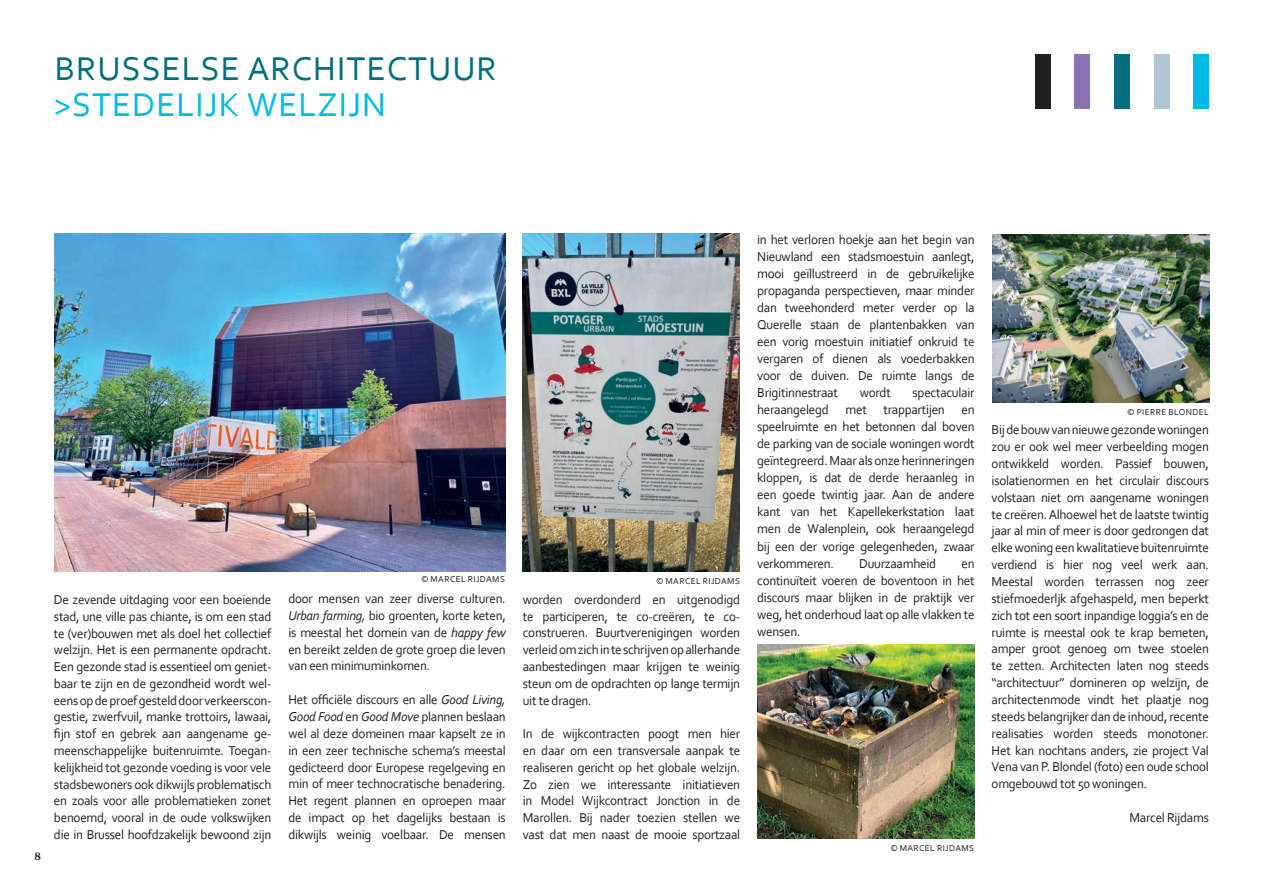
<style>
.page{position:relative;width:1263px;height:893px;background:#fff}
.page>*{position:absolute;margin:0;border:0;box-sizing:border-box;transform-origin:0 0}
.t1{font:34.5px "Corbel";letter-spacing:.03em;color:#006e7e}
.t2{font:34.5px "Corbel";letter-spacing:.03em;color:#00b9e7}
.t3{font:13.5px/16.8px "Corbel";letter-spacing:-.02em;color:#231f20;text-align:justify}
.t4{font:10.5px "Century 751 BT Bold B";color:#231f20}
.t5{font:9px "Corbel";letter-spacing:.04em;color:#231f20}
.s1{font-style:italic}
</style>
<div class="page">
<div style="left:1035px;top:54px;width:16px;height:54px;background:#231f20"></div>
<div style="left:1074px;top:54px;width:16px;height:54px;background:#8b72b3"></div>
<div style="left:1114px;top:54px;width:16px;height:54px;background:#006e7e"></div>
<div style="left:1154px;top:54px;width:15px;height:54px;background:#b0c6d2"></div>
<div style="left:1193px;top:54px;width:16px;height:54px;background:#00b9e7"></div>
<img style="left:55px;top:234px;width:451px;height:338px">
<img style="left:523px;top:234px;width:217px;height:338px">
<img style="left:758px;top:645px;width:216px;height:194px">
<img style="left:992px;top:234px;width:217px;height:169px">
<h1 class="t1" style="left:55px;top:47px;width:444px">BRUSSELSE ARCHITECTUUR</h1>
<h1 class="t2" style="left:54px;top:83px;width:334px">&gt;STEDELIJK WELZIJN</h1>
<p class="t4" style="left:34px;top:850px;width:8px">8</p>
<p class="t5" style="left:421px;top:574px;width:85px">© MARCEL RIJDAMS</p>
<p class="t5" style="left:656px;top:575px;width:85px">© MARCEL RIJDAMS</p>
<p class="t3" style="left:54px;top:591px;width:219px">De zevende uitdaging voor een boeiende stad, une ville pas chiante, is om een stad te (ver)bouwen met als doel het collectief welzijn. Het is een permanente opdracht.<br>Een gezonde stad is essentieel om geniet&shy;baar te zijn en de gezondheid wordt wel&shy;eens op de proef gesteld door verkeerscon&shy;gestie, zwerfvuil, manke trottoirs, lawaai, fijn stof en gebrek aan aangename ge&shy;meenschappelijke buitenruimte. Toegan&shy;kelijkheid tot gezonde voeding is voor vele stadsbewoners ook dikwijls problematisch en zoals voor alle problematieken zonet benoemd, vooral in de oude volkswijken die in Brussel hoofdzakelijk bewoond zijn</p>
<p class="t3" style="left:288px;top:590px;width:219px">door mensen van zeer diverse culturen.<br><span class="s1">Urban farming,</span> bio groenten, korte keten, is meestal het domein van de <span class="s1">happy few </span>en bereikt zelden de grote groep die leven van een minimuminkomen.</p>
<p class="t3" style="left:288px;top:691px;width:219px">Het officiële discours en alle <span class="s1">Good Living, Good Food</span> en <span class="s1">Good Move</span> plannen beslaan wel al deze domeinen maar kapselt ze in in een zeer technische schema’s meestal gedicteerd door Europese regelgeving en min of meer technocratische benadering.<br>Het regent plannen en oproepen maar de impact op het dagelijks bestaan is dikwijls weinig voelbaar. De mensen</p>
<p class="t3" style="left:523px;top:591px;width:219px">worden overdonderd en uitgenodigd te participeren, te co-creëren, te co&shy;construeren. Buurtverenigingen worden verleid om zich in te schrijven op allerhande aanbestedingen maar krijgen te weinig steun om de opdrachten op lange termijn uit te dragen.</p>
<p class="t3" style="left:523px;top:725px;width:219px">In de wijkcontracten poogt men hier en daar om een transversale aanpak te realiseren gericht op het globale welzijn.<br>Zo zien we interessante initiatieven in Model Wijkcontract Jonction in de Marollen. Bij nader toezien stellen we vast dat men naast de mooie sportzaal</p>
<p class="t3" style="left:757px;top:230px;width:219px">in het verloren hoekje aan het begin van Nieuwland een stadsmoestuin aanlegt, mooi geïllustreerd in de gebruikelijke propaganda perspectieven, maar minder dan tweehonderd meter verder op la Querelle staan de plantenbakken van een vorig moestuin initiatief onkruid te vergaren of dienen als voederbakken voor de duiven. De ruimte langs de Brigitinnestraat</p>
<p class="t3" style="left:757px;top:384px;width:219px;text-indent:155px">spectaculair heraangelegd met trappartijen en speelruimte en het betonnen dal boven de parking van de sociale woningen wordt geïntegreerd. Maar als onze herinneringen kloppen, is dat de derde heraanleg in een goede twintig jaar. Aan de andere kant van het Kapellekerkstation laat men de Walenplein, ook heraangelegd bij een der vorige gelegenheden, zwaar verkommeren.</p>
<p class="t3" style="left:860px;top:384px;width:33px">wordt</p>
<p class="t3" style="left:859px;top:554px;width:78px">Duurzaamheid</p>
<p class="t3" style="left:757px;top:554px;width:219px;text-indent:204px">en continuïteit voeren de boventoon in het discours maar blijken in de praktijk ver weg, het onderhoud laat op alle vlakken te wensen.</p>
<p class="t5" style="left:890px;top:842px;width:85px">© MARCEL RIJDAMS</p>
<p class="t5" style="left:1127px;top:406px;width:83px">© PIERRE BLONDEL</p>
<p class="t3" style="left:991px;top:421px;width:219px">Bij de bouw van nieuwe gezonde woningen zou er ook wel meer verbeelding mogen ontwikkeld worden. Passief bouwen, isolatienormen en het circulair discours volstaan niet om aangename woningen te creëren. Alhoewel het de laatste twintig jaar al min of meer is door gedrongen dat elke woning een kwalitatieve buitenruimte verdiend is hier nog veel werk aan.<br>Meestal worden terrassen nog zeer stiefmoederljk afgehaspeld, men beperkt zich tot een soort inpandige loggia’s en de ruimte is meestal ook te krap bemeten, amper groot genoeg om twee stoelen te zetten. Architecten laten nog steeds “architectuur” domineren op welzijn, de architectenmode vindt het plaatje nog steeds belangrijker dan de inhoud, recente realisaties worden steeds monotoner.<br>Het kan nochtans anders, zie project Val Vena van P. Blondel (foto) een oude school omgebouwd tot 50 woningen.</p>
<p class="t3" style="left:1129px;top:809px;width:81px">Marcel Rijdams</p>
</div>
